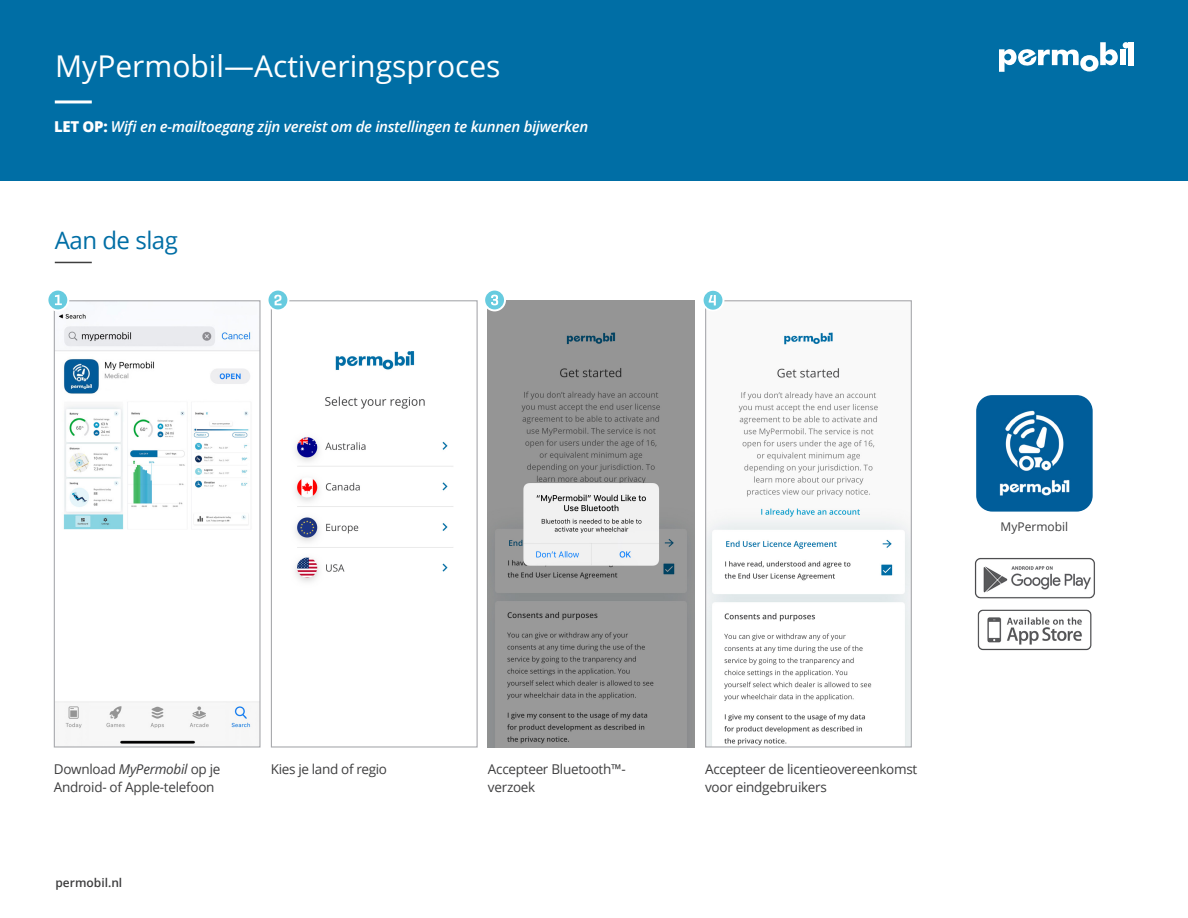
<style>
.page{position:relative;width:1188px;height:918px;background:#fff}
.page>*{position:absolute;margin:0;border:0;box-sizing:border-box;transform-origin:0 0}
.t1{font:30px "Open Sans";color:#fff}
.t2{font:24px "Open Sans";letter-spacing:-.02em;color:#006ea5}
.Body{font:italic 600 15px "Open Sans";letter-spacing:-.02em;color:#fff}
.Body-2{font:13.5px/18px "Open Sans";letter-spacing:-.02em;color:#3e3e3f}
.t3{font:600 12px "Open Sans";color:#3e3e3f}
.t4{font:12px "Open Sans";color:#3e3e3f}
.s1{font-weight:800;font-style:normal}
.s2{font-style:italic}
</style>
<div class="page">
<img style="left:56px;top:302px;width:203px;height:442px">
<div style="left:54px;top:300px;width:207px;height:448px;border:1px solid #a8a9ad"></div>
<img style="left:707px;top:332px;width:203px;height:414px">
<div style="left:705px;top:300px;width:207px;height:448px;border:1px solid #a8a9ad"></div>
<img style="left:488px;top:300px;width:207px;height:448px">
<img style="left:295px;top:351px;width:158px;height:231px">
<div style="left:271px;top:300px;width:207px;height:448px;border:1px solid #a8a9ad"></div>
<div style="left:0;top:0;width:1188px;height:180px;background:#006ea5"></div>
<hr style="left:55px;top:100px;width:37px;height:3px;background:#fff">
<svg style="left:999px;top:42px;width:119px;height:30px"></svg>
<div style="left:1120px;top:50px;width:6px;height:15px;background:#fff"></div>
<div style="left:1128px;top:42px;width:6px;height:23px;background:#fff"></div>
<div style="left:1123px;top:42px;width:6px;height:7px;background:#fff;border-radius:50%"></div>
<hr style="left:55px;top:262px;width:37px;height:1px;background:#3e3e3f">
<svg style="left:267px;top:289px;width:22px;height:22px"></svg>
<svg style="left:269px;top:291px;width:18px;height:18px"></svg>
<svg style="left:46px;top:289px;width:23px;height:22px"></svg>
<svg style="left:702px;top:289px;width:22px;height:22px"></svg>
<svg style="left:483px;top:289px;width:23px;height:22px"></svg>
<svg style="left:48px;top:291px;width:19px;height:18px"></svg>
<svg style="left:485px;top:291px;width:19px;height:18px"></svg>
<svg style="left:704px;top:291px;width:18px;height:19px"></svg>
<img style="left:976px;top:395px;width:117px;height:117px">
<img style="left:974px;top:557px;width:121px;height:42px">
<img style="left:977px;top:609px;width:115px;height:42px">
<p class="t1" style="left:55px;top:46px;width:447px">MyPermobil—Activeringsproces</p>
<p class="Body" style="left:54px;top:117px;width:536px"><span class="s1">LET OP:</span> Wifi en e-mailtoegang zijn vereist om de instellingen te kunnen bijwerken</p>
<p class="t2" style="left:55px;top:224px;width:125px">Aan de slag</p>
<p class="t4" style="left:1001px;top:519px;width:69px">MyPermobil</p>
<p class="Body-2" style="left:54px;top:760px;width:168px">Download <span class="s2">MyPermobil</span> op je<br>Android- of Apple-telefoon</p>
<p class="t3" style="left:56px;top:875px;width:68px">permobil.nl</p>
<p class="Body-2" style="left:271px;top:760px;width:118px">Kies je land of regio</p>
<p class="Body-2" style="left:488px;top:760px;width:139px">Accepteer Bluetooth™- verzoek</p>
<p class="Body-2" style="left:705px;top:760px;width:214px">Accepteer de licentieovereenkomst voor eindgebruikers</p>
</div>
